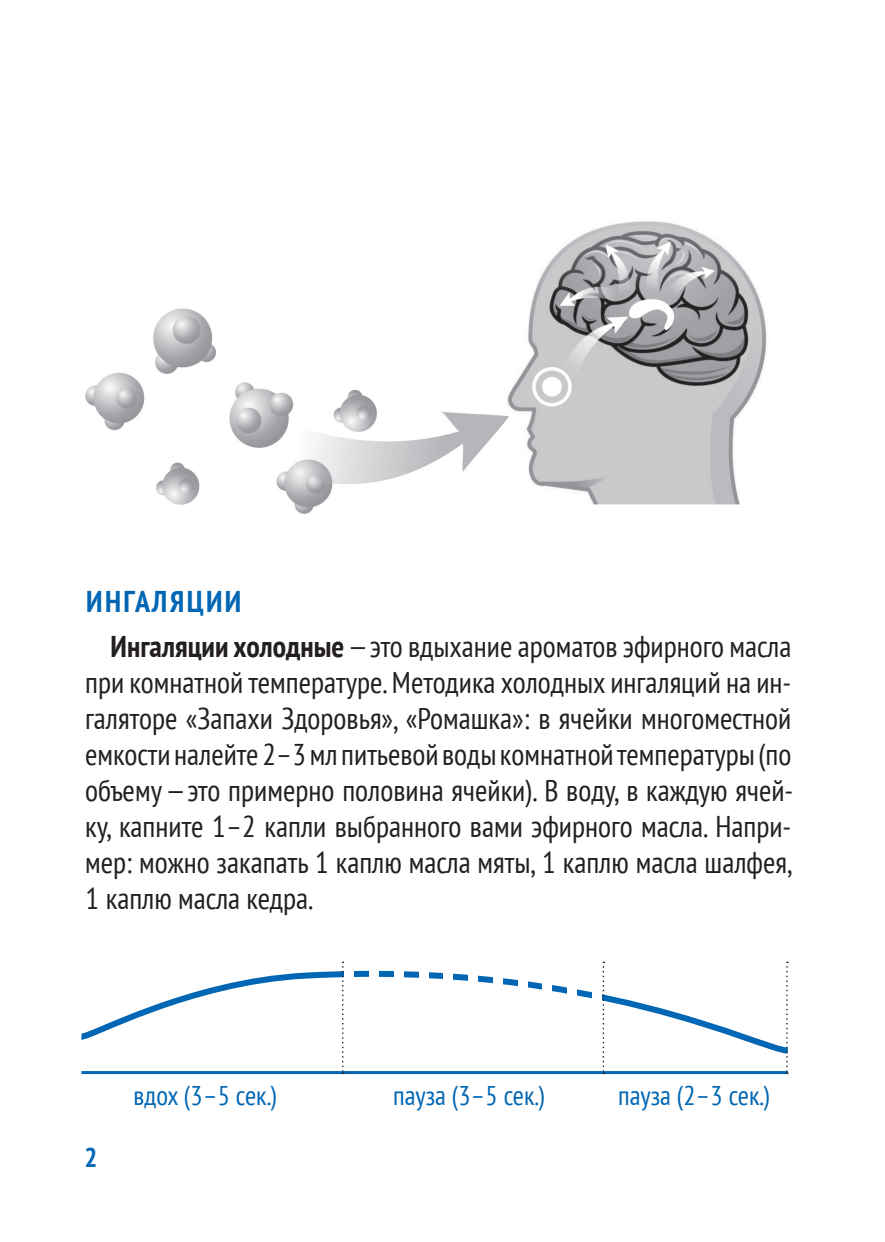
<style>
.page{position:relative;width:885px;height:1242px;background:#fff}
.page>*{position:absolute;margin:0;border:0;box-sizing:border-box;transform-origin:0 0}
.t1{font:condensed 30px/36px "PT Sans";color:#231f20}
.t2{font:condensed 27px "PT Sans";color:#0166b3}
.t3{font:700 condensed 27px "PT Sans";color:#0166b3}
.s1{font-weight:700;color:#0166b3}
.s2{font-weight:700}
</style>
<div class="page">
<img style="left:85px;top:221px;width:682px;height:293px">
<hr style="left:81px;top:1071px;width:706px;height:3px;background:#0166b3">
<svg style="left:81px;top:961px;width:708px;height:93px"></svg>
<svg style="left:342px;top:961px;width:2px;height:113px"></svg>
<svg style="left:602px;top:961px;width:2px;height:113px"></svg>
<svg style="left:786px;top:961px;width:1px;height:113px"></svg>
<div style="left:344px;top:923px;width:10px;height:99px;background:#fff"></div>
<div style="left:369px;top:923px;width:10px;height:99px;background:#fff"></div>
<div style="left:394px;top:923px;width:9px;height:99px;background:#fff"></div>
<div style="left:418px;top:923px;width:10px;height:99px;background:#fff"></div>
<div style="left:443px;top:923px;width:10px;height:99px;background:#fff"></div>
<div style="left:468px;top:923px;width:10px;height:99px;background:#fff"></div>
<div style="left:492px;top:923px;width:10px;height:99px;background:#fff"></div>
<div style="left:517px;top:923px;width:10px;height:99px;background:#fff"></div>
<div style="left:542px;top:923px;width:10px;height:99px;background:#fff"></div>
<div style="left:567px;top:923px;width:10px;height:99px;background:#fff"></div>
<div style="left:591px;top:923px;width:10px;height:99px;background:#fff"></div>
<p class="t1" style="left:111px;top:579px;width:682px;line-height:44.4px;text-indent:-24px"><span class="s1">ИНГАЛЯЦИИ<br></span><span class="s2">Ингаляции холодные</span>—это вдыхание ароматов эфирного масла</p>
<p class="t1" style="left:85px;top:663px;width:709px;text-align:justify">при комнатной температуре. Методика холодных ингаляций на ин&shy;галяторе «Запахи Здоровья», «Ромашка»: в ячейки многоместной емкости налейте 2–3 мл питьевой воды комнатной температуры (по объему—это примерно половина ячейки). В воду, в каждую ячей&shy;ку, капните 1–2 капли выбранного вами эфирного масла. Напри&shy;мер: можно закапать 1 каплю масла мяты, 1 каплю масла шалфея, 1 каплю масла кедра.</p>
<p class="t3" style="left:84px;top:1139px;width:15px">2</p>
<p class="t2" style="left:134px;top:1078px;width:145px">вдох (3–5 сек.)</p>
<p class="t2" style="left:393px;top:1078px;width:153px">пауза (3–5 сек.)</p>
<p class="t2" style="left:618px;top:1078px;width:153px">пауза (2–3 сек.)</p>
</div>
